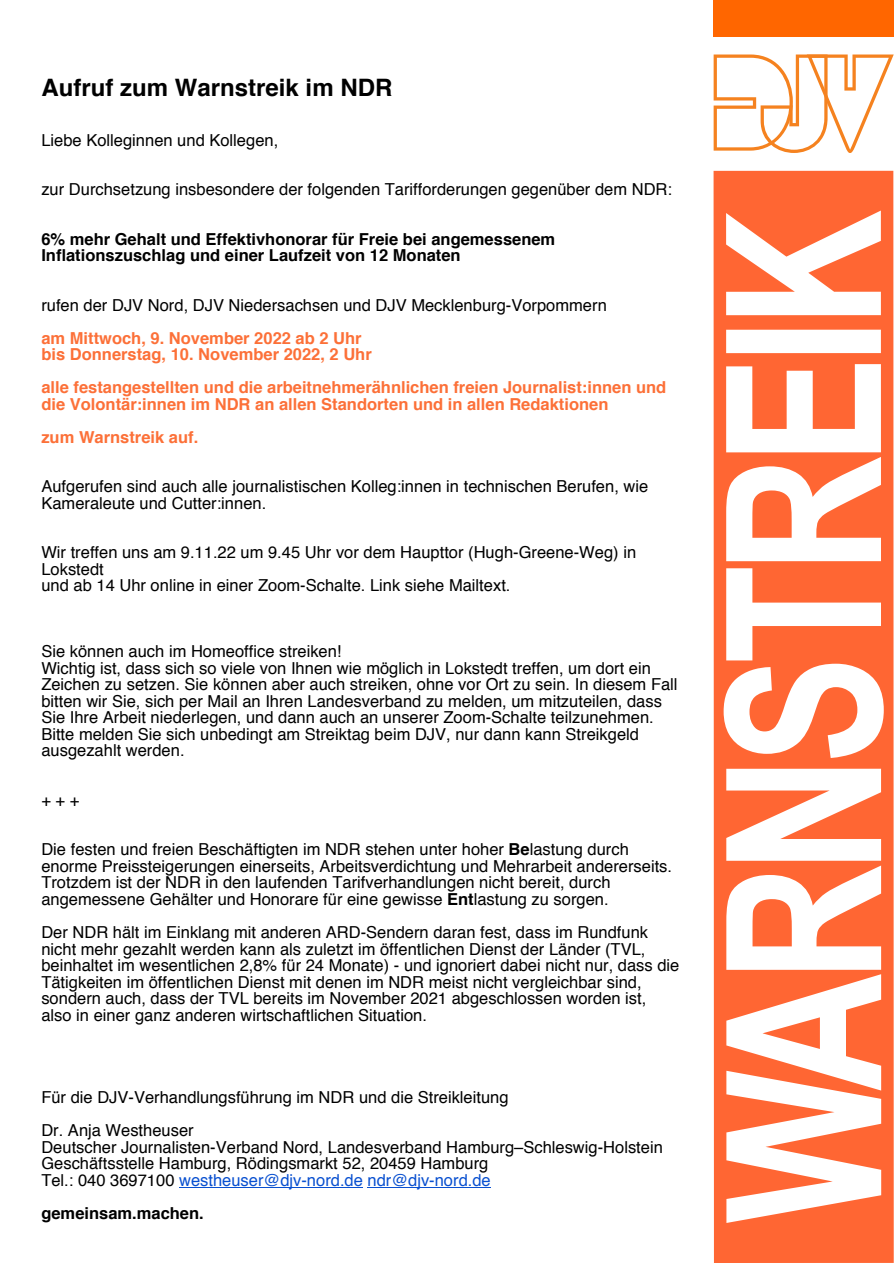
<style>
.page{position:relative;width:894px;height:1263px;background:#fff}
.page>*{position:absolute;margin:0;border:0;box-sizing:border-box;transform-origin:0 0}
.t1{font:700 216px "Arial";letter-spacing:-.05em;color:#fff;scale:.75 1}
.t2{font:700 24px "Helvetica";color:#000}
.t3{font:16.5px/16.5px "Helvetica";color:#000}
.t4{font:700 16.5px/16.5px "Helvetica";color:#fc7038}
.t5{font:700 16.5px/16.5px "Helvetica";color:#000}
.s1{font-weight:700}
.s2{color:#0950d0}
</style>
<div class="page">
<div style="left:713px;top:171px;width:180px;height:1092px;background:#f63"></div>
<hr style="left:179px;top:1187px;width:184px;height:1px;background:#0950d0">
<hr style="left:367px;top:1187px;width:123px;height:1px;background:#0950d0">
<div style="left:713px;top:0;width:180px;height:37px;background:#f60"></div>
<svg style="left:713px;top:55px;width:180px;height:98px"></svg>
<h2 class="t2" style="left:41px;top:78px;width:352px">Aufruf zum Warnstreik im NDR</h2>
<p class="t3" style="left:41px;top:133px;width:238px">Liebe Kolleginnen und Kollegen,</p>
<p class="t3" style="left:41px;top:182px;width:632px">zur Durchsetzung insbesondere der folgenden Tarifforderungen gegenüber dem NDR:</p>
<p class="t5" style="left:41px;top:232px;width:515px">6% mehr Gehalt und Effektivhonorar für Freie bei angemessenem<br>Inflationszuschlag und einer Laufzeit von 12 Monaten</p>
<p class="t3" style="left:41px;top:298px;width:566px">rufen der DJV Nord, DJV Niedersachsen und DJV Mecklenburg-Vorpommern</p>
<p class="t4" style="left:41px;top:331px;width:332px">am Mittwoch, 9. November 2022 ab 2 Uhr bis Donnerstag, 10. November 2022, 2 Uhr</p>
<p class="t4" style="left:41px;top:380px;width:626px">alle festangestellten und die arbeitnehmerähnlichen freien Journalist:innen und die Volontär:innen im NDR an allen Standorten und in allen Redaktionen</p>
<p class="t4" style="left:41px;top:430px;width:158px">zum Warnstreik auf.</p>
<p class="t3" style="left:41px;top:479px;width:608px">Aufgerufen sind auch alle journalistischen Kolleg:innen in technischen Berufen, wie<br>Kameraleute und Cutter:innen.</p>
<p class="t3" style="left:41px;top:545px;width:596px">Wir treffen uns am 9.11.22 um 9.45 Uhr vor dem Haupttor (Hugh-Greene-Weg) in<br>Lokstedt<br>und ab 14 Uhr online in einer Zoom-Schalte. Link siehe Mailtext.</p>
<p class="t3" style="left:41px;top:644px;width:637px">Sie können auch im Homeoffice streiken!<br>Wichtig ist, dass sich so viele von Ihnen wie möglich in Lokstedt treffen, um dort ein Zeichen zu setzen. Sie können aber auch streiken, ohne vor Ort zu sein. In diesem Fall bitten wir Sie, sich per Mail an Ihren Landesverband zu melden, um mitzuteilen, dass Sie Ihre Arbeit niederlegen, und dann auch an unserer Zoom-Schalte teilzunehmen.<br>Bitte melden Sie sich unbedingt am Streiktag beim DJV, nur dann kann Streikgeld ausgezahlt werden.</p>
<p class="t3" style="left:41px;top:793px;width:40px">+++</p>
<p class="t3" style="left:41px;top:842px;width:632px">Die festen und freien Beschäftigten im NDR stehen unter hoher <span class="s1">Be</span>lastung durch enorme Preissteigerungen einerseits, Arbeitsverdichtung und Mehrarbeit andererseits.<br>Trotzdem ist der NDR in den laufenden Tarifverhandlungen nicht bereit, durch angemessene Gehälter und Honorare für eine gewisse <span class="s1">Ent</span>lastung zu sorgen.</p>
<p class="t3" style="left:41px;top:925px;width:639px">Der NDR hält im Einklang mit anderen ARD-Sendern daran fest, dass im Rundfunk nicht mehr gezahlt werden kann als zuletzt im öffentlichen Dienst der Länder (TVL, beinhaltet im wesentlichen 2,8% für 24 Monate) - und ignoriert dabei nicht nur, dass die Tätigkeiten im öffentlichen Dienst mit denen im NDR meist nicht vergleichbar sind, sondern auch, dass der TVL bereits im November 2021 abgeschlossen worden ist, also in einer ganz anderen wirtschaftlichen Situation.</p>
<p class="t3" style="left:41px;top:1082px;width:468px;line-height:33px">Für die DJV-Verhandlungsführung im NDR und die Streikleitung<br>Dr. Anja Westheuser</p>
<p class="t3" style="left:41px;top:1139px;width:622px">Deutscher Journalisten-Verband Nord, Landesverband Hamburg–Schleswig-Holstein<br>Geschäftsstelle Hamburg, Rödingsmarkt 52, 20459 Hamburg<br>Tel.: 040 3697100 <span class="s2">westheuser@djv-nord.de ndr@djv-nord.de</span></p>
<p class="t5" style="left:41px;top:1205px;width:164px">gemeinsam.machen.</p>
<h1 class="t1" style="left:723px;top:1223px;width:1352px;rotate:-90deg">WARNSTREIK</h1>
</div>
